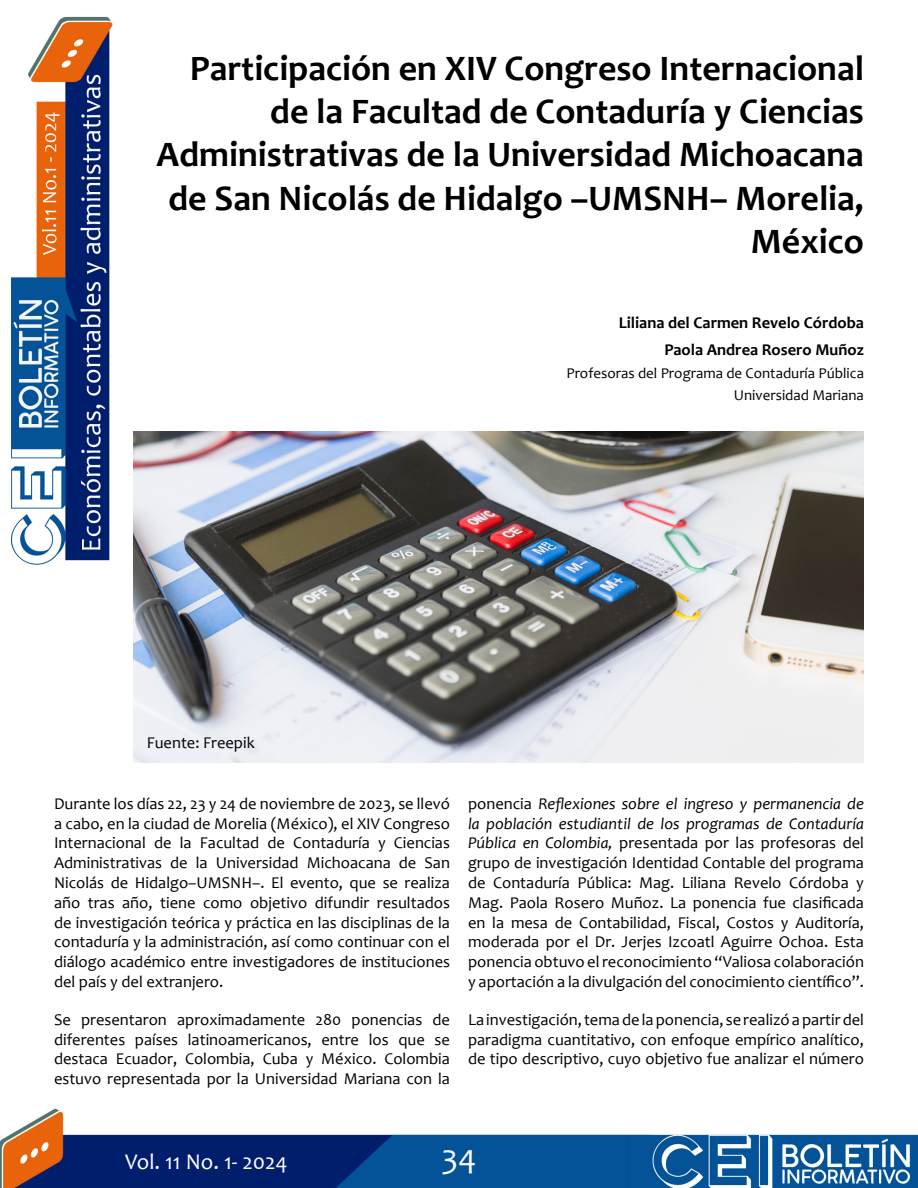
<style>
.page{position:relative;width:918px;height:1188px;background:#fff}
.page>*{position:absolute;margin:0;border:0;box-sizing:border-box;transform-origin:0 0}
.t1{font:700 36px/43.2px "Candara";color:#000;text-align:right}
.t2{font:34.5px "Candara";color:#fff}
.t3{font:22.5px "Candara";color:#fff}
.t4{font:16.5px/19.8px "Candara";color:#000;text-align:justify}
.t5{font:700 16.5px/27px "Candara";color:#000;text-align:right}
.t6{font:15px/22.5px "Candara";color:#000;text-align:right}
.s1{font-style:italic}
</style>
<div class="page">
<img style="left:0;top:1108px;width:917px;height:80px">
<img style="left:11px;top:16px;width:102px;height:549px">
<img style="left:134px;top:432px;width:729px;height:331px">
<h1 class="t1" style="left:157px;top:46px;width:709px">Participación en XIV Congreso Internacional de la Facultad de Contaduría y Ciencias Administrativas de la Universidad Michoacana de San Nicolás de Hidalgo –UMSNH– Morelia, México</h1>
<p class="t5" style="left:619px;top:309px;width:247px">Liliana del Carmen Revelo Córdoba<br>Paola Andrea Rosero Muñoz</p>
<p class="t6" style="left:566px;top:362px;width:299px">Profesoras del Programa de Contaduría Pública<br>Universidad Mariana</p>
<p class="t4" style="left:147px;top:732px;width:110px">Fuente: Freepik</p>
<p class="t4" style="left:54px;top:793px;width:398px">Durante los días 22, 23 y 24 de noviembre de 2023, se llevó a cabo, en la ciudad de Morelia (México), el XIV Congreso Internacional de la Facultad de Contaduría y Ciencias Administrativas de la Universidad Michoacana de San Nicolás de Hidalgo–UMSNH–. El evento, que se realiza año tras año, tiene como objetivo difundir resultados de investigación teórica y práctica en las disciplinas de la contaduría y la administración, así como continuar con el diálogo académico entre investigadores de instituciones del país y del extranjero.</p>
<p class="t4" style="left:54px;top:1009px;width:398px">Se presentaron aproximadamente 280 ponencias de diferentes países latinoamericanos, entre los que se destaca Ecuador, Colombia, Cuba y México. Colombia estuvo representada por la Universidad Mariana con la</p>
<p class="t4" style="left:468px;top:793px;width:398px">ponencia <span class="s1">Reflexiones sobre el ingreso y permanencia de la población estudiantil de los programas de Contaduría Pública en Colombia,</span> presentada por las profesoras del grupo de investigación Identidad Contable del programa de Contaduría Pública: Mag. Liliana Revelo Córdoba y Mag. Paola Rosero Muñoz. La ponencia fue clasificada en la mesa de Contabilidad, Fiscal, Costos y Auditoría, moderada por el Dr. Jerjes Izcoatl Aguirre Ochoa. Esta ponencia obtuvo el reconocimiento “Valiosa colaboración y aportación a la divulgación del conocimiento científico”.</p>
<p class="t4" style="left:468px;top:1009px;width:398px">La investigación, tema de la ponencia, se realizó a partir del paradigma cuantitativo, con enfoque empírico analítico, de tipo descriptivo, cuyo objetivo fue analizar el número</p>
<h3 class="t3" style="left:125px;top:1147px;width:164px">Vol. 11 No. 1- 2024</h3>
<h2 class="t2" style="left:441px;top:1135px;width:37px">34</h2>
</div>
